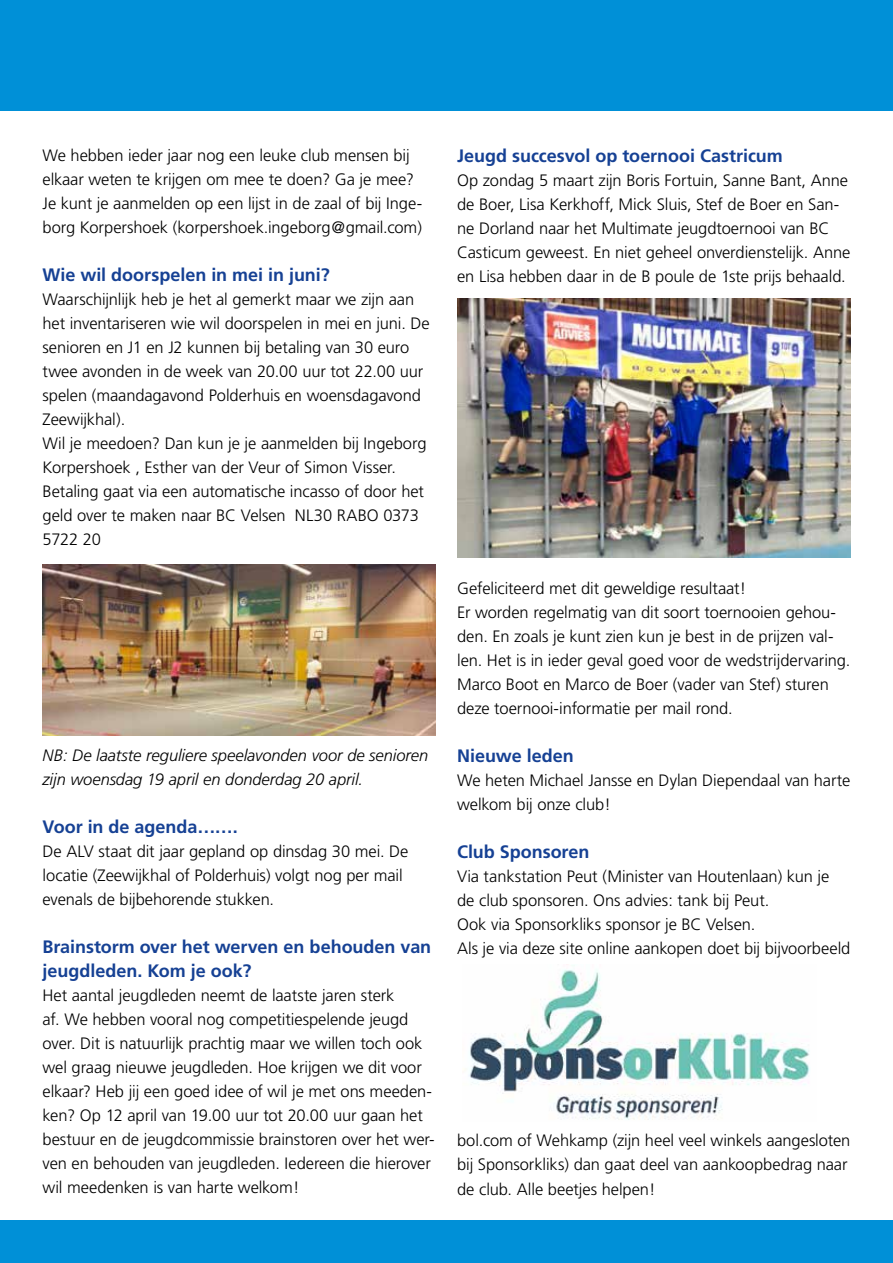
<style>
.page{position:relative;width:893px;height:1263px;background:#fff}
.page>*{position:absolute;margin:0;border:0;box-sizing:border-box;transform-origin:0 0}
.t1{font:700 18px/24px "Frutiger";color:#164194}
.t2{font:300 16.5px/24px "Frutiger";letter-spacing:-.005em;color:#000}
.t3{font:italic 300 16.5px/24px "Frutiger";letter-spacing:-.005em;color:#000}
</style>
<div class="page">
<div style="left:0;top:0;width:893px;height:111px;background:#0090d7"></div>
<div style="left:0;top:1220px;width:893px;height:43px;background:#0090d7"></div>
<img style="left:43px;top:564px;width:393px;height:172px">
<img style="left:457px;top:298px;width:393px;height:259px">
<img style="left:469px;top:964px;width:341px;height:156px">
<p class="t2" style="left:43px;top:144px;width:381px">We hebben ieder jaar nog een leuke club mensen bij elkaar weten te krijgen om mee te doen? Ga je mee?<br>Je kunt je aanmelden op een lijst in de zaal of bij Inge&shy;borg Korpershoek (korpershoek.ingeborg@gmail.com)</p>
<p class="t1" style="left:43px;top:263px;width:289px">Wie wil doorspelen in mei in juni?</p>
<p class="t2" style="left:43px;top:288px;width:389px">Waarschijnlijk heb je het al gemerkt maar we zijn aan het inventariseren wie wil doorspelen in mei en juni. De senioren en J1 en J2 kunnen bij betaling van 30 euro twee avonden in de week van 20.00 uur tot 22.00 uur spelen (maandagavond Polderhuis en woensdagavond Zeewijkhal).<br>Wil je meedoen? Dan kun je je aanmelden bij Ingeborg Korpershoek , Esther van der Veur of Simon Visser.<br>Betaling gaat via een automatische incasso of door het geld over te maken naar BC Velsen NL30 RABO 0373<br>5722 20</p>
<p class="t3" style="left:43px;top:744px;width:387px">NB: De laatste reguliere speelavonden voor de senioren zijn woensdag 19 april en donderdag 20 april.</p>
<p class="t1" style="left:43px;top:815px;width:197px">Voor in de agenda…….</p>
<p class="t2" style="left:43px;top:840px;width:367px">De ALV staat dit jaar gepland op dinsdag 30 mei. De locatie (Zeewijkhal of Polderhuis) volgt nog per mail evenals de bijbehorende stukken.</p>
<p class="t1" style="left:43px;top:935px;width:390px">Brainstorm over het werven en behouden van jeugdleden. Kom je ook?</p>
<p class="t2" style="left:43px;top:984px;width:394px">Het aantal jeugdleden neemt de laatste jaren sterk<br>af. We hebben vooral nog competitiespelende jeugd over. Dit is natuurlijk prachtig maar we willen toch ook wel graag nieuwe jeugdleden. Hoe krijgen we dit voor elkaar? Heb jij een goed idee of wil je met ons meeden&shy;ken? Op 12 april van 19.00 uur tot 20.00 uur gaan het bestuur en de jeugdcommissie brainstoren over het wer&shy;ven en behouden van jeugdleden. Iedereen die hierover wil meedenken is van harte welkom!</p>
<p class="t1" style="left:457px;top:144px;width:327px">Jeugd succesvol op toernooi Castricum</p>
<p class="t2" style="left:457px;top:169px;width:395px">Op zondag 5 maart zijn Boris Fortuin, Sanne Bant, Anne de Boer, Lisa Kerkhoff, Mick Sluis, Stef de Boer en San&shy;ne Dorland naar het Multimate jeugdtoernooi van BC Casticum geweest. En niet geheel onverdienstelijk. Anne en Lisa hebben daar in de B poule de 1ste prijs behaald.</p>
<p class="t2" style="left:457px;top:577px;width:395px">Gefeliciteerd met dit geweldige resultaat!<br>Er worden regelmatig van dit soort toernooien gehou&shy;den. En zoals je kunt zien kun je best in de prijzen val&shy;len. Het is in ieder geval goed voor de wedstrijdervaring.<br>Marco Boot en Marco de Boer (vader van Stef) sturen deze toernooi-informatie per mail rond.</p>
<p class="t1" style="left:457px;top:744px;width:118px">Nieuwe leden</p>
<p class="t2" style="left:457px;top:769px;width:395px">We heten Michael Jansse en Dylan Diependaal van harte welkom bij onze club!</p>
<p class="t1" style="left:457px;top:840px;width:134px">Club Sponsoren</p>
<p class="t2" style="left:457px;top:865px;width:395px">Via tankstation Peut (Minister van Houtenlaan) kun je de club sponsoren. Ons advies: tank bij Peut.<br>Ook via Sponsorkliks sponsor je BC Velsen.<br>Als je via deze site online aankopen doet bij bijvoorbeeld</p>
<p class="t2" style="left:457px;top:1129px;width:395px">bol.com of Wehkamp (zijn heel veel winkels aangesloten bij Sponsorkliks) dan gaat deel van aankoopbedrag naar de club. Alle beetjes helpen!</p>
</div>
